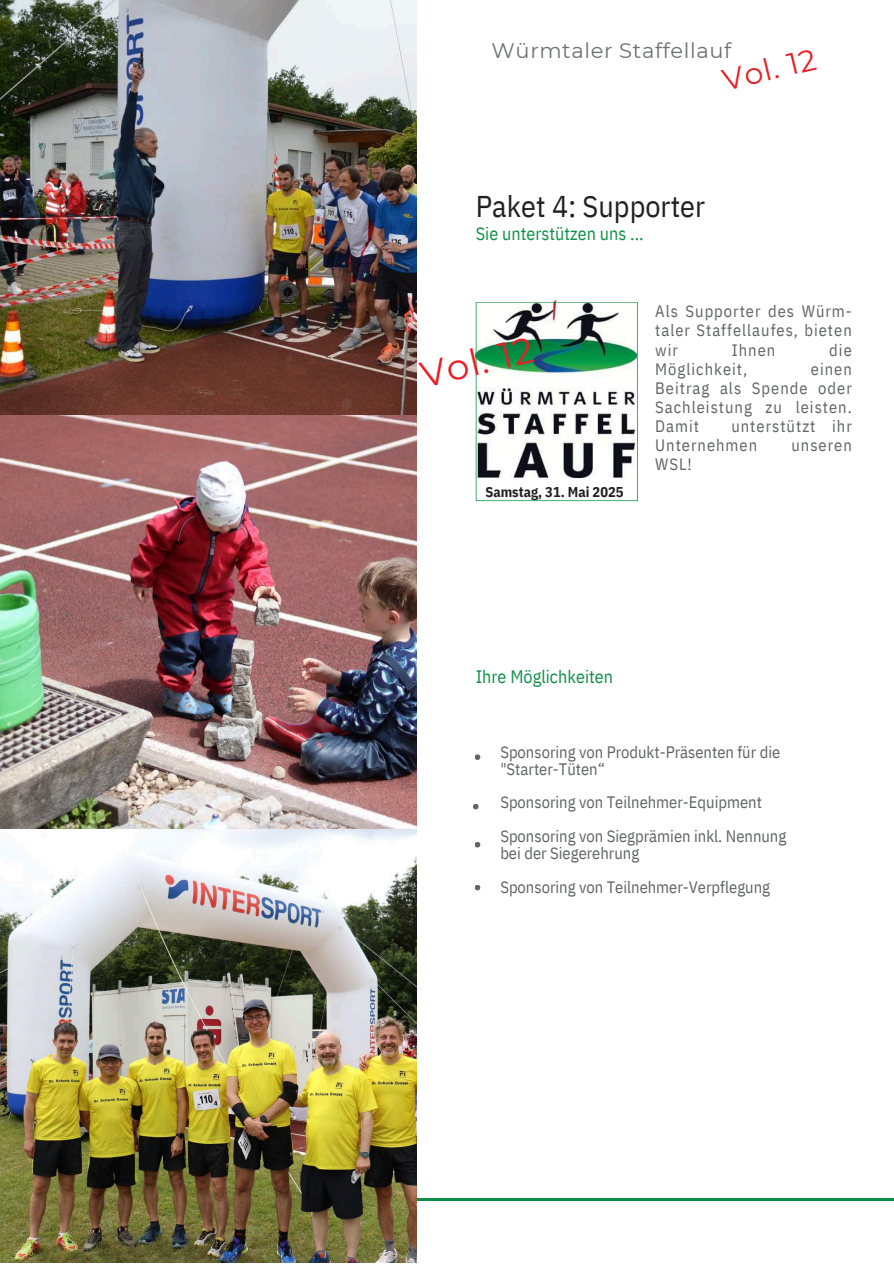
<style>
.page{position:relative;width:894px;height:1264px;background:#fff}
.page>*{position:absolute;margin:0;border:0;box-sizing:border-box;transform-origin:0 0}
.t1{font:36.15px "Montserrat";color:#eb1d25}
.t2{font:30px "IBM Plex Sans Cond";color:#231f20}
.t3{font:30px "Montserrat";color:#eb1d25}
.t4{font:21px "Montserrat";letter-spacing:.03em;color:#6f7071}
.t5{font:18px "IBM Plex Sans Cond";color:#0d9046}
.t6{font:16.5px/19.2px "IBM Plex Sans Cond";color:#626366}
.t7{font:16.5px/19.2px "IBM Plex Sans Cond";letter-spacing:.06em;color:#626366}
.t8{font:700 14.25px "IBM Plex Sans Cond";color:#231f20}
</style>
<div class="page">
<hr style="left:0;top:1198px;width:893px;height:2px;background:#0d9046">
<svg style="left:475px;top:754px;width:5px;height:6px"></svg>
<svg style="left:473px;top:804px;width:5px;height:5px"></svg>
<svg style="left:475px;top:842px;width:5px;height:5px"></svg>
<svg style="left:475px;top:885px;width:5px;height:5px"></svg>
<svg style="left:475px;top:302px;width:162px;height:199px"></svg>
<img style="left:0;top:0;width:417px;height:1262px">
<p class="t4" style="left:491px;top:36px;width:241px">Würmtaler Staffellauf</p>
<h2 class="t3" style="left:718px;top:60px;width:97px;rotate:-13deg">Vol. 12</h2>
<h2 class="t2" style="left:475px;top:183px;width:231px">Paket 4: Supporter</h2>
<p class="t5" style="left:475px;top:219px;width:169px">Sie unterstützen uns ...</p>
<h1 class="t1" style="left:415px;top:351px;width:116px;rotate:-13deg">Vol. 12</h1>
<p class="t8" style="left:485px;top:480px;width:139px">Samstag, 31. Mai 2025</p>
<p class="t6" style="left:655px;top:300px;width:198px;text-align:justify">Als Supporter des Würm&shy;taler Staffellaufes, bieten wir</p>
<p class="t6" style="left:731px;top:339px;width:45px">Ihnen</p>
<p class="t6" style="left:829px;top:339px;width:24px">die</p>
<p class="t7" style="left:655px;top:358px;width:93px">Möglichkeit,</p>
<p class="t6" style="left:655px;top:358px;width:198px;text-align:justify;text-indent:156px">einen Beitrag als Spende oder Sachleistung zu leisten.<br>Damit</p>
<p class="t7" style="left:655px;top:415px;width:198px;text-indent:76px">unterstützt ihr<br>Unternehmen</p>
<p class="t7" style="left:791px;top:434px;width:62px">unseren</p>
<p class="t6" style="left:655px;top:453px;width:38px">WSL!</p>
<p class="t5" style="left:475px;top:663px;width:139px">Ihre Möglichkeiten</p>
<p class="t6" style="left:500px;top:742px;width:281px;line-height:16.8px">Sponsoring von Produkt-Präsenten für die "Starter-Tüten“</p>
<p class="t6" style="left:500px;top:784px;width:287px;line-height:33.8px">Sponsoring von Teilnehmer-Equipment<br>Sponsoring von Siegprämien inkl. Nennung</p>
<p class="t6" style="left:500px;top:834px;width:271px;line-height:33.8px">bei der Siegerehrung<br>Sponsoring von Teilnehmer-Verpflegung</p>
</div>
